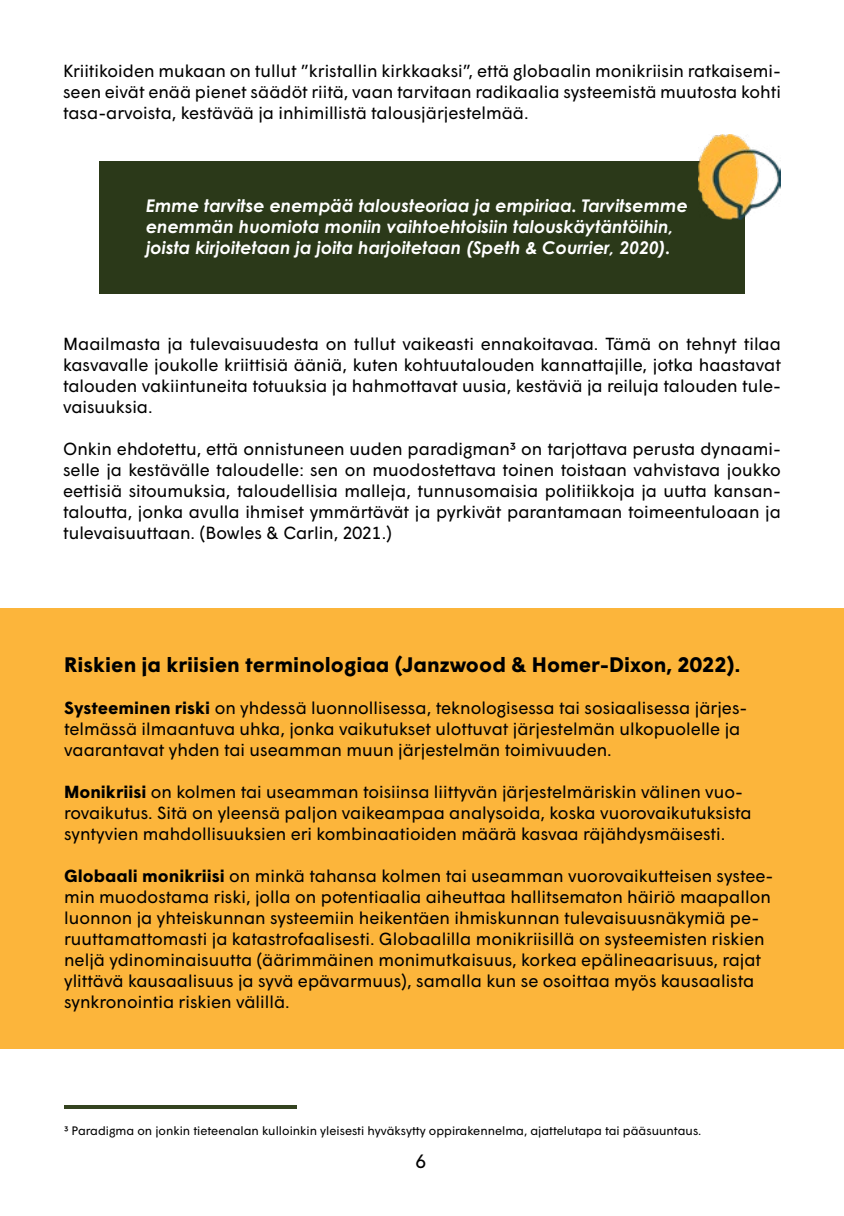
<style>
.page{position:relative;width:844px;height:1216px;background:#fff}
.page>*{position:absolute;margin:0;border:0;box-sizing:border-box;transform-origin:0 0}
.t1{font:700 21px "Wigrum";color:#000}
.t2{font:19.25px "Wigrum";color:#000}
.t3{font:17.5px/21px "Wigrum";color:#000;text-align:justify}
.t4{font:italic 700 17.5px/21px "Century Gothic Pro";color:#fff}
.t5{font:12.25px "Wigrum";color:#000}
.s1{font-weight:700}
</style>
<div class="page">
<div style="left:99px;top:161px;width:645px;height:132px;background:#2b3919"></div>
<hr style="left:64px;top:1105px;width:233px;height:3px;background:#34431f">
<div style="left:0;top:608px;width:843px;height:440px;background:#fcb53b"></div>
<img style="left:698px;top:134px;width:82px;height:86px">
<p class="t3" style="left:63px;top:59px;width:719px">Kriitikoiden mukaan on tullut ”kristallin kirkkaaksi”, että globaalin monikriisin ratkaisemi&shy;seen eivät enää pienet säädöt riitä, vaan tarvitaan radikaalia systeemistä muutosta kohti tasa-arvoista, kestävää ja inhimillistä talousjärjestelmää.</p>
<p class="t4" style="left:146px;top:195px;width:543px">Emme tarvitse enempää talousteoriaa ja empiriaa. Tarvitsemme enemmän huomiota moniin vaihtoehtoisiin talouskäytäntöihin, joista kirjoitetaan ja joita harjoitetaan (Speth &amp; Courrier, 2020).</p>
<p class="t3" style="left:63px;top:332px;width:719px">Maailmasta ja tulevaisuudesta on tullut vaikeasti ennakoitavaa. Tämä on tehnyt tilaa kasvavalle joukolle kriittisiä ääniä, kuten kohtuutalouden kannattajille, jotka haastavat talouden vakiintuneita totuuksia ja hahmottavat uusia, kestäviä ja reiluja talouden tule&shy;vaisuuksia.</p>
<p class="t3" style="left:63px;top:437px;width:719px">Onkin ehdotettu, että onnistuneen uuden paradigman3 on tarjottava perusta dynaami&shy;selle ja kestävälle taloudelle: sen on muodostettava toinen toistaan vahvistava joukko eettisiä sitoumuksia, taloudellisia malleja, tunnusomaisia politiikkoja ja uutta kansan&shy;taloutta, jonka avulla ihmiset ymmärtävät ja pyrkivät parantamaan toimeentuloaan ja tulevaisuuttaan. (Bowles &amp; Carlin, 2021.)</p>
<p class="t1" style="left:64px;top:648px;width:678px">Riskien ja kriisien terminologiaa (Janzwood &amp; Homer-Dixon, 2022).</p>
<p class="t3" style="left:64px;top:696px;width:684px;text-align:left"><span class="s1">Systeeminen riski</span> on yhdessä luonnollisessa, teknologisessa tai sosiaalisessa järjes&shy;telmässä ilmaantuva uhka, jonka vaikutukset ulottuvat järjestelmän ulkopuolelle ja vaarantavat yhden tai useamman muun järjestelmän toimivuuden.</p>
<p class="t3" style="left:64px;top:780px;width:689px;text-align:left"><span class="s1">Monikriisi</span> on kolmen tai useamman toisiinsa liittyvän järjestelmäriskin välinen vuo&shy;rovaikutus. Sitä on yleensä paljon vaikeampaa analysoida, koska vuorovaikutuksista syntyvien mahdollisuuksien eri kombinaatioiden määrä kasvaa räjähdysmäisesti.</p>
<p class="t3" style="left:64px;top:864px;width:710px;text-align:left"><span class="s1">Globaali monikriisi</span> on minkä tahansa kolmen tai useamman vuorovaikutteisen systee&shy;min muodostama riski, jolla on potentiaalia aiheuttaa hallitsematon häiriö maapallon luonnon ja yhteiskunnan systeemiin heikentäen ihmiskunnan tulevaisuusnäkymiä pe&shy;ruuttamattomasti ja katastrofaalisesti. Globaalilla monikriisillä on systeemisten riskien neljä ydinominaisuutta (äärimmäinen monimutkaisuus, korkea epälineaarisuus, rajat ylittävä kausaalisuus ja syvä epävarmuus), samalla kun se osoittaa myös kausaalista synkronointia riskien välillä.</p>
<p class="t5" style="left:64px;top:1120px;width:638px">3 Paradigma on jonkin tieteenalan kulloinkin yleisesti hyväksytty oppirakennelma, ajattelutapa tai pääsuuntaus.</p>
<p class="t2" style="left:415px;top:1146px;width:12px">6</p>
</div>
